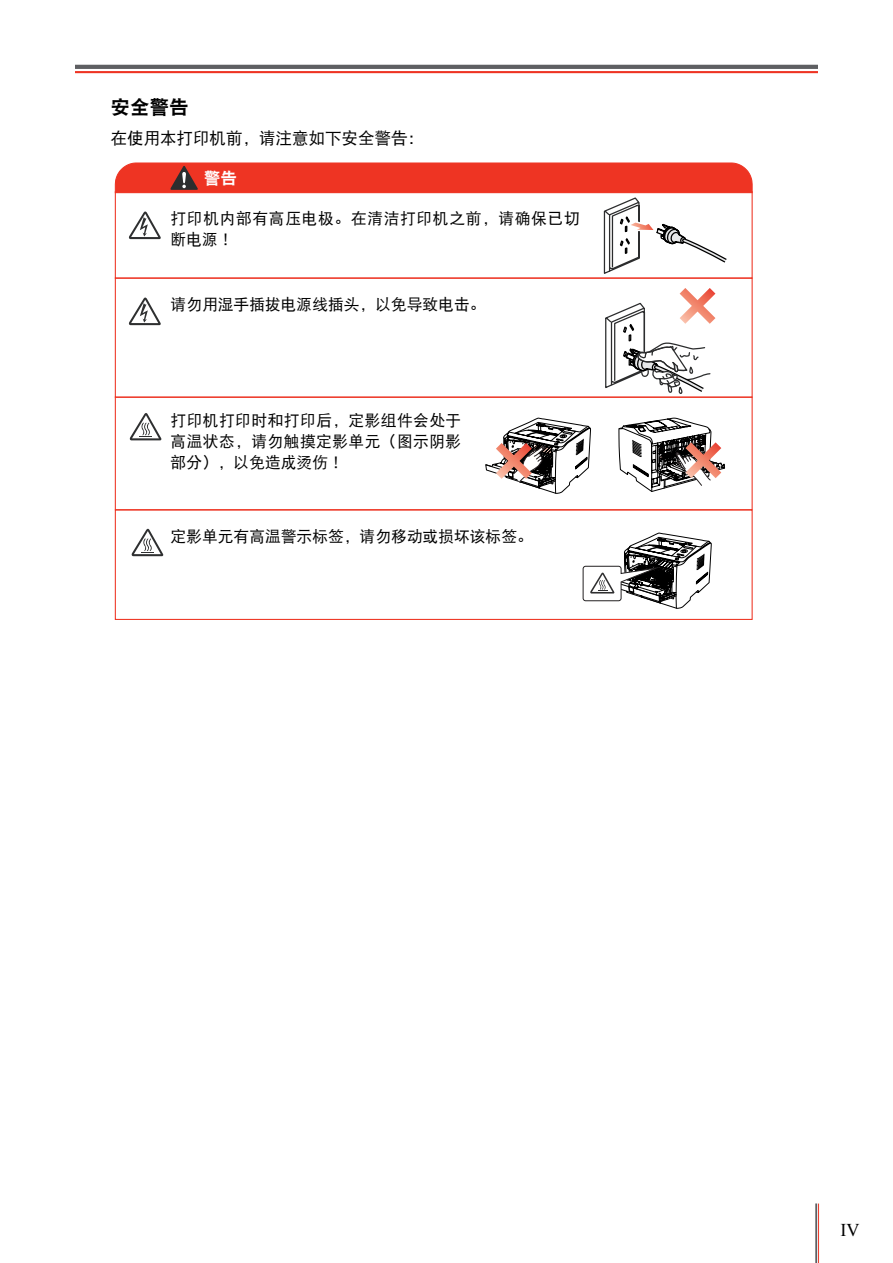
<style>
.page{position:relative;width:893px;height:1263px;background:#fff}
.page>*{position:absolute;margin:0;border:0;box-sizing:border-box;transform-origin:0 0}
.Title_2{font:19.5px "DF Hei W9";color:#000}
.t1{font:18px "Times New Roman";color:#000}
.t2{font:16.5px "DF Hei W5";color:#000}
.t3{font:16.5px "DF Hei W9";color:#fff}
.t4{font:15.75px/21px "DF Hei W5";letter-spacing:.025em;color:#000}
.t5{font:15.75px "DF Hei W5";color:#000}
</style>
<div class="page">
<hr style="left:818px;top:1203px;width:1px;height:60px;background:#ee3423">
<hr style="left:815px;top:1203px;width:2px;height:60px;background:#5e5f62">
<hr style="left:75px;top:71px;width:743px;height:2px;background:#ee3423">
<hr style="left:75px;top:65px;width:743px;height:4px;background:#5e5f62">
<div style="left:115px;top:277px;width:638px;height:121px;border:1px solid #ee3423"></div>
<div style="left:115px;top:396px;width:638px;height:114px;border:1px solid #ee3423"></div>
<div style="left:115px;top:509px;width:638px;height:111px;border:1px solid #ee3423"></div>
<svg style="left:130px;top:325px;width:30px;height:1px"></svg>
<svg style="left:128px;top:297px;width:33px;height:28px"></svg>
<svg style="left:129px;top:413px;width:33px;height:27px"></svg>
<svg style="left:131px;top:528px;width:33px;height:28px"></svg>
<svg style="left:605px;top:288px;width:110px;height:106px"></svg>
<svg style="left:114px;top:162px;width:639px;height:113px"></svg>
<svg style="left:619px;top:418px;width:106px;height:74px"></svg>
<svg style="left:485px;top:418px;width:106px;height:76px"></svg>
<svg style="left:583px;top:533px;width:128px;height:76px"></svg>
<p class="Title_2" style="left:111px;top:98px;width:79px">安全警告</p>
<p class="t2" style="left:111px;top:130px;width:315px">在使用本打印机前，请注意如下安全警告：</p>
<p class="t3" style="left:204px;top:170px;width:34px">警告</p>
<p class="t4" style="left:171px;top:208px;width:411px">打印机内部有高压电极。在清洁打印机之前，请确保已切断电源！</p>
<p class="t5" style="left:171px;top:297px;width:316px">请勿用湿手插拔电源线插头，以免导致电击。</p>
<p class="t4" style="left:171px;top:410px;width:292px;text-align:justify">打印机打印时和打印后，定影组件会处于高温状态，请勿触摸定影单元（图示阴影部分），以免造成烫伤！</p>
<p class="t5" style="left:171px;top:528px;width:364px">定影单元有高温警示标签，请勿移动或损坏该标签。</p>
<p class="t1" style="left:840px;top:1218px;width:20px">IV</p>
</div>
